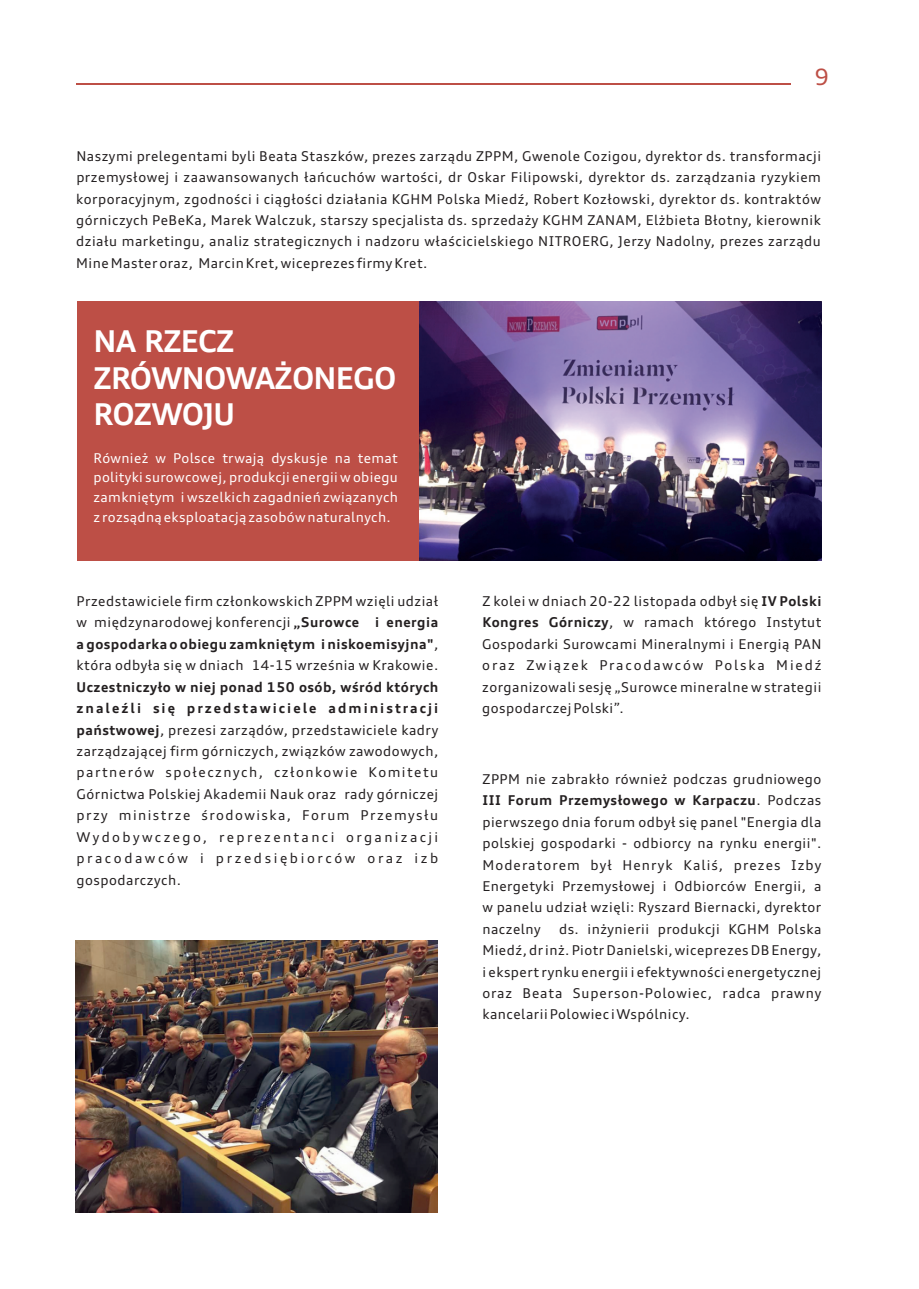
<style>
.page{position:relative;width:919px;height:1289px;background:#fff}
.page>*{position:absolute;margin:0;border:0;box-sizing:border-box;transform-origin:0 0}
.t1{font:700 30px/36.6px "Audi Type";letter-spacing:-.03em;color:#fff}
.t2{font:22.5px "Audi Type";color:#bd4f46}
.t3{font:13.5px/21.5px "Audi Type";letter-spacing:.035em;color:#231f20;text-align:justify}
.t4{font:13.5px/19.8px "Audi Type";letter-spacing:.025em;color:#fff;text-align:justify}
.s1{font-weight:700}
</style>
<div class="page">
<img style="left:418px;top:301px;width:403px;height:259px">
<hr style="left:76px;top:83px;width:715px;height:2px;background:#bd4f46">
<div style="left:77px;top:301px;width:341px;height:260px;background:#bd4f46"></div>
<img style="left:76px;top:940px;width:361px;height:272px">
<h2 class="t2" style="left:814px;top:68px;width:16px">9</h2>
<p class="t3" style="left:76px;top:146px;width:746px">Naszymi prelegentami byli Beata Staszków, prezes zarz¹du ZPPM, Gwenole Cozigou, dyrektor ds. transformacji przemys³owej i zaawansowanych ³añcuchów wartoœci, dr Oskar Filipowski, dyrektor ds. zarz¹dzania ryzykiem korporacyjnym, zgodnoœci i ci¹g³oœci dzia³ania KGHM Polska MiedŸ, Robert Koz³owski, dyrektor ds. kontraktów górniczych PeBeKa, Marek Walczuk, starszy specjalista ds. sprzeda¿y KGHM ZANAM, El¿bieta B³otny, kierownik dzia³u marketingu, analiz strategicznych i nadzoru w³aœcicielskiego NITROERG, Jerzy Nadolny, prezes zarz¹du Mine Master oraz, Marcin Kret, wiceprezes firmy Kret.</p>
<h1 class="t1" style="left:94px;top:326px;width:304px">NA RZECZ<br>ZRÓWNOWA¯ONEGO<br>ROZWOJU</h1>
<p class="t4" style="left:94px;top:449px;width:306px">Równie¿ w Polsce trwaj¹ dyskusje na temat polityki surowcowej, produkcji energii w obiegu zamkniêtym i wszelkich zagadnieñ zwi¹zanych z rozs¹dn¹ eksploatacj¹ zasobów naturalnych.</p>
<p class="t3" style="left:77px;top:591px;width:363px">Przedstawiciele firm cz³onkowskich ZPPM wziêli udzia³ w miêdzynarodowej konferencji <span class="s1">„Surowce i energia a gospodarka o obiegu zamkniêtym i niskoemisyjna"</span>, która odby³a siê w dniach 14-15 wrzeœnia w Krakowie.</p>
<p class="t3" style="left:76px;top:677px;width:363px"><span class="s1">Uczestniczy³o w niej ponad 150 osób, wœród których znaleŸli siê przedstawiciele administracji pañstwowej</span>, prezesi zarz¹dów, przedstawiciele kadry zarz¹dzaj¹cej firm górniczych, zwi¹zków zawodowych, partnerów spo³ecznych, cz³onkowie Komitetu Górnictwa Polskiej Akademii Nauk oraz rady górniczej przy ministrze œrodowiska, Forum Przemys³u Wydobywczego, reprezentanci organizacji pracodawców i przedsiêbiorców oraz izb gospodarczych.</p>
<p class="t3" style="left:482px;top:591px;width:340px">Z kolei w dniach 20-22 listopada odby³ siê <span class="s1">IV Polski Kongres Górniczy</span>, w ramach którego Instytut Gospodarki Surowcami Mineralnymi i Energi¹ PAN oraz Zwi¹zek Pracodawców Polska MiedŸ zorganizowali sesjê „Surowce mineralne w strategii gospodarczej Polski”.</p>
<p class="t3" style="left:482px;top:769px;width:340px">ZPPM nie zabrak³o równie¿ podczas grudniowego <span class="s1">III Forum Przemys³owego w Karpaczu</span>. Podczas pierwszego dnia forum odby³ siê panel "Energia dla polskiej gospodarki - odbiorcy na rynku energii".<br>Moderatorem by³ Henryk Kaliœ, prezes Izby Energetyki Przemys³owej i Odbiorców Energii, a w panelu udzia³ wziêli: Ryszard Biernacki, dyrektor naczelny</p>
<p class="t3" style="left:482px;top:919px;width:340px;text-indent:77px">ds. in¿ynierii produkcji KGHM Polska MiedŸ, dr in¿. Piotr Danielski, wiceprezes DB Energy, i ekspert rynku energii i efektywnoœci energetycznej oraz Beata Superson-Polowiec, radca prawny kancelarii Polowiec i Wspólnicy.</p>
</div>
